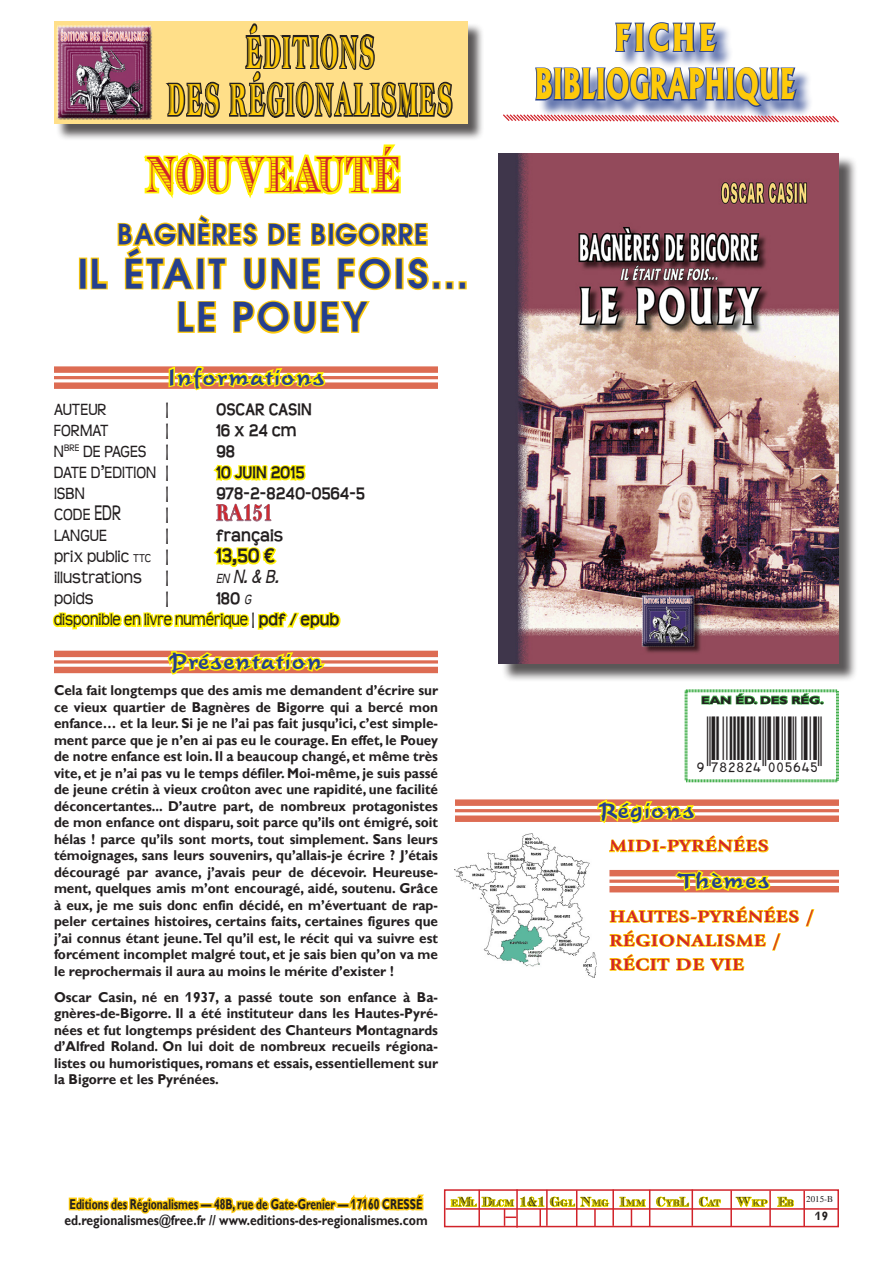
<style>
.page{position:relative;width:893px;height:1263px;background:#fff}
.page>*{position:absolute;margin:0;border:0;box-sizing:border-box;transform-origin:0 0}
.t1{font:49.5px "Trib S Caps SSK";letter-spacing:.03em;color:#d1232a;scale:.6 1}
.t2{font:43.8px/47.7px "Atlantic Inline";letter-spacing:.09em;color:#feca0a;text-align:center;scale:.45 1}
.t3{font:800 40.5px "Albertus";color:#feca0a;scale:.64 1}
.t4{font:700 39px/43.5px "Trendex SSK Semi";letter-spacing:.075em;color:#253f8e;text-align:center}
.t5{font:800 35.7px "Albertus";letter-spacing:.1em;color:#feca0a;scale:.82 1}
.t6{font:700 27px "Trendex SSK Semi";letter-spacing:.075em;color:#253f8e;scale:.95 1}
.t7{font:500 22.5px "Time Scr D";letter-spacing:.075em;color:#253f8e}
.t8{font:700 21.6px "Didot LT Std";color:#d1232a;scale:.83 1}
.t9{font:italic 21px "Teen";color:#231f20;scale:.9 1}
.t10{font:700 21px "Teen";color:#231f20;scale:.9 1}
.t11{font:18px "Teen";color:#231f20;scale:.9 1}
.t12{font:700 18px "Teen";color:#231f20;scale:.9 1}
.t13{font:18px/21px "Teen";color:#231f20;scale:.82 1}
.t14{font:700 16.8px/24px "Giovanni";letter-spacing:.04em;color:#d1232a;scale:1.19 1}
.t15{font:700 14.25px/16.5px "Gill Sans";color:#231f20;text-align:justify;scale:.95 1}
.t16{font:700 14.25px/16.5px "Gill Sans";color:#231f20;text-align:center;scale:.72 1}
.t17{font:700 12px "Gill Sans";color:#231f20;scale:.95 1}
.t18{font:700 10.65px "Gill Sans";color:#231f20;scale:1.27 1}
.t19{font:9.3px "Trib S Caps SSK";letter-spacing:.045em;color:#231f20;scale:.82 1}
.t20{font:9px "Times";color:#231f20}
.s1{font-weight:700}
.s2{font-size:23.4px}
.s3{font-size:12.6px}
.s4{font-size:14.7px}
.s5{font-style:italic;font-size:14.7px}
.s6{font-size:13.2px}
</style>
<div class="page">
<svg style="left:68px;top:1197px;width:132px;height:17px"></svg>
<div style="left:199px;top:1203px;width:14px;height:5px;border:3px solid #feca0a"></div>
<svg style="left:211px;top:1196px;width:126px;height:18px"></svg>
<div style="left:336px;top:1203px;width:14px;height:5px;border:3px solid #feca0a"></div>
<svg style="left:348px;top:1194px;width:76px;height:17px"></svg>
<div style="left:538px;top:25px;width:275px;height:98px;background:#253f8e;opacity:.75"></div>
<svg style="left:614px;top:22px;width:105px;height:31px;background:#8a98c2"></svg>
<svg style="left:503px;top:66px;width:336px;height:57px"></svg>
<div style="left:56px;top:22px;width:429px;height:119px;background:#231f20;opacity:.75"></div>
<div style="left:54px;top:21px;width:414px;height:103px;background:#ffdf89"></div>
<svg style="left:159px;top:22px;width:311px;height:108px"></svg>
<div style="left:53px;top:24px;width:100px;height:95px;background:#fff;opacity:.75"></div>
<div style="left:53px;top:26px;width:100px;height:96px;background:#231f20;opacity:.75"></div>
<svg style="left:656px;top:1196px;width:33px;height:11px"></svg>
<svg style="left:699px;top:1196px;width:22px;height:12px"></svg>
<svg style="left:735px;top:1196px;width:33px;height:11px"></svg>
<svg style="left:777px;top:1196px;width:17px;height:11px"></svg>
<div style="left:444px;top:1189px;width:395px;height:38px;border:2px solid #d1232a"></div>
<hr style="left:445px;top:1208px;width:394px;height:2px;background:#d1232a">
<hr style="left:478px;top:1190px;width:2px;height:37px;background:#d1232a">
<hr style="left:516px;top:1189px;width:2px;height:38px;background:#d1232a">
<hr style="left:576px;top:1190px;width:1px;height:37px;background:#d1232a">
<hr style="left:612px;top:1189px;width:2px;height:37px;background:#d1232a">
<hr style="left:649px;top:1190px;width:1px;height:37px;background:#d1232a">
<hr style="left:692px;top:1189px;width:1px;height:37px;background:#d1232a">
<hr style="left:803px;top:1191px;width:2px;height:36px;background:#d1232a">
<hr style="left:546px;top:1190px;width:2px;height:36px;background:#d1232a">
<hr style="left:730px;top:1190px;width:2px;height:37px;background:#d1232a">
<hr style="left:769px;top:1190px;width:2px;height:37px;background:#d1232a">
<svg style="left:619px;top:1196px;width:27px;height:31px"></svg>
<svg style="left:450px;top:1194px;width:160px;height:33px"></svg>
<div style="left:54px;top:366px;width:384px;height:7px;background:#dd6c53"></div>
<hr style="left:54px;top:376px;width:384px;height:3px;background:#dd6c53">
<div style="left:54px;top:382px;width:384px;height:7px;background:#dd6c53"></div>
<div style="left:54px;top:651px;width:384px;height:6px;background:#dd6c53"></div>
<hr style="left:54px;top:660px;width:384px;height:3px;background:#dd6c53">
<div style="left:54px;top:667px;width:384px;height:6px;background:#dd6c53"></div>
<svg style="left:167px;top:366px;width:161px;height:25px"></svg>
<svg style="left:213px;top:464px;width:93px;height:17px"></svg>
<svg style="left:216px;top:503px;width:56px;height:19px"></svg>
<svg style="left:213px;top:546px;width:64px;height:21px"></svg>
<svg style="left:52px;top:610px;width:289px;height:20px"></svg>
<svg style="left:166px;top:650px;width:162px;height:25px"></svg>
<div style="left:79px;top:258px;width:8px;height:31px;border:3px solid #feca0a"></div>
<svg style="left:90px;top:257px;width:18px;height:33px"></svg>
<svg style="left:117px;top:144px;width:312px;height:147px"></svg>
<div style="left:432px;top:281px;width:9px;height:8px;border:3px solid #feca0a"></div>
<div style="left:445px;top:281px;width:9px;height:8px;border:3px solid #feca0a"></div>
<div style="left:458px;top:281px;width:9px;height:8px;border:3px solid #feca0a"></div>
<svg style="left:177px;top:301px;width:40px;height:32px"></svg>
<svg style="left:233px;top:300px;width:137px;height:34px"></svg>
<div style="left:455px;top:799px;width:384px;height:7px;background:#dd6c53"></div>
<hr style="left:455px;top:809px;width:384px;height:3px;background:#dd6c53">
<div style="left:455px;top:815px;width:384px;height:7px;background:#dd6c53"></div>
<img style="left:455px;top:833px;width:139px;height:145px">
<div style="left:501px;top:156px;width:356px;height:526px;background:#231f20;opacity:.75"></div>
<img style="left:499px;top:153px;width:340px;height:511px">
<svg style="left:594px;top:689px;width:245px;height:289px"></svg>
<h2 class="t2" style="left:168px;top:27px;width:633px">ÉDITIONS<br>DES RÉGIONALISMES</h2>
<h1 class="t1" style="left:146px;top:146px;width:424px">NOUVEAUTÉ</h1>
<h3 class="t6" style="left:118px;top:217px;width:327px">BAGNÈRES DE BIGORRE</h3>
<h3 class="t4" style="left:78px;top:251px;width:391px">IL ÉTAIT UNE FOIS...<br>LE POUEY</h3>
<h3 class="t7" style="left:168px;top:364px;width:158px">Informations</h3>
<p class="t11" style="left:54px;top:400px;width:60px">AUTEUR</p>
<p class="t12" style="left:166px;top:399px;width:5px">|</p>
<p class="t12" style="left:216px;top:399px;width:108px">OSCAR CASIN</p>
<p class="t11" style="left:54px;top:421px;width:62px">FORMAT</p>
<p class="t12" style="left:166px;top:420px;width:5px">|</p>
<p class="t12" style="left:216px;top:420px;width:91px">16 x 24 cm</p>
<p class="t11" style="left:54px;top:442px;width:129px">N<sup>BRE</sup> DE PAGES <span class="s1">|</span></p>
<p class="t12" style="left:216px;top:441px;width:23px">98</p>
<p class="t11" style="left:54px;top:463px;width:129px">DATE D’EDITION <span class="s1">|</span></p>
<p class="t12" style="left:216px;top:462px;width:100px">10 JUIN 2015</p>
<p class="t11" style="left:54px;top:484px;width:36px">ISBN</p>
<p class="t12" style="left:166px;top:483px;width:5px">|</p>
<p class="t12" style="left:216px;top:483px;width:167px">978-2-8240-0564-5</p>
<p class="t11" style="left:54px;top:505px;width:76px">CODE <span class="s2">EDR</span></p>
<p class="t12" style="left:166px;top:504px;width:5px">|</p>
<h3 class="t8" style="left:216px;top:499px;width:70px">RA151</h3>
<p class="t11" style="left:54px;top:526px;width:60px">LANGUE</p>
<p class="t12" style="left:166px;top:525px;width:5px">|</p>
<p class="t12" style="left:216px;top:525px;width:76px">français</p>
<p class="t11" style="left:54px;top:547px;width:129px">prix public <span class="s3">ttc</span> <span class="s1">|</span></p>
<h3 class="t10" style="left:216px;top:544px;width:68px">13,50 €</h3>
<p class="t11" style="left:54px;top:568px;width:99px">illustrations</p>
<p class="t12" style="left:166px;top:567px;width:5px">|</p>
<h3 class="t9" style="left:216px;top:565px;width:71px"><span class="s4">en</span> N. &amp; B.</h3>
<p class="t11" style="left:54px;top:589px;width:46px">poids</p>
<p class="t12" style="left:166px;top:588px;width:5px">|</p>
<p class="t13" style="left:54px;top:589px;width:350px;text-indent:162px"><span class="s1">180</span> <span class="s5">g<br></span>disponible en livre numérique <span class="s1">| pdf / epub</span></p>
<h3 class="t7" style="left:170px;top:649px;width:153px">Présentation</h3>
<p class="t15" style="left:54px;top:682px;width:406px">Cela fait longtemps que des amis me demandent d’écrire sur ce vieux quartier de Bagnères de Bigorre qui a bercé mon enfance… et la leur. Si je ne l’ai pas fait jusqu’ici, c’est simple&shy;ment parce que je n’en ai pas eu le courage. En effet, le Pouey de notre enfance est loin. Il a beaucoup changé, et même très vite, et je n’ai pas vu le temps défiler. Moi-même, je suis passé de jeune crétin à vieux croûton avec une rapidité, une facilité déconcertantes... D’autre part, de nombreux protagonistes de mon enfance ont disparu, soit parce qu’ils ont émigré, soit hélas ! parce qu’ils sont morts, tout simplement. Sans leurs témoignages, sans leurs souvenirs, qu’allais-je écrire ? J’étais découragé par avance, j’avais peur de décevoir. Heureuse&shy;ment, quelques amis m’ont encouragé, aidé, soutenu. Grâce à eux, je me suis donc enfin décidé, en m’évertuant de rap&shy;peler certaines histoires, certains faits, certaines figures que j’ai connus étant jeune. Tel qu’il est, le récit qui va suivre est forcément incomplet malgré tout, et je sais bien qu’on va me le reprochermais il aura au moins le mérite d’exister !</p>
<p class="t15" style="left:54px;top:989px;width:406px">Oscar Casin, né en 1937, a passé toute son enfance à Ba&shy;gnères-de-Bigorre. Il a été instituteur dans les Hautes-Pyré&shy;nées et fut longtemps président des Chanteurs Montagnards d’Alfred Roland. On lui doit de nombreux recueils régiona&shy;listes ou humoristiques, romans et essais, essentiellement sur la Bigorre et les Pyrénées.</p>
<h3 class="t5" style="left:614px;top:15px;width:126px">FICHE</h3>
<h3 class="t3" style="left:535px;top:59px;width:409px">BIBLIOGRAPHIQUE</h3>
<p class="t18" style="left:701px;top:694px;width:98px">EAN ÉD. DES RÉG.</p>
<h3 class="t7" style="left:600px;top:797px;width:96px">Régions</h3>
<p class="t14" style="left:609px;top:834px;width:135px">MIDI-PYRÉNÉES</p>
<h3 class="t7" style="left:679px;top:868px;width:91px">Thèmes</h3>
<p class="t14" style="left:609px;top:904px;width:173px">HAUTES-PYRÉNÉES /<br>RÉGIONALISME /<br>RÉCIT DE VIE</p>
<p class="t16" style="left:64px;top:1195px;width:506px">Editions des Régionalismes — 48B, rue de Gate-Grenier — 17160 CRESSÉ ed.regionalismes@free.fr // www.editions-des-regionalismes.com</p>
<p class="t19" style="left:451px;top:1198px;width:419px">E<span class="s6">M</span>L <span class="s6">D</span>LCM <span class="s6">1&amp;1 G</span>GL <span class="s6">N</span>MG <span class="s6">I</span>MM <span class="s6">C</span>YB<span class="s6">L C</span>AT <span class="s6">W</span>KP <span class="s6">E</span>B</p>
<p class="t20" style="left:806px;top:1194px;width:28px">2015-B</p>
<p class="t17" style="left:815px;top:1209px;width:15px">19</p>
</div>
